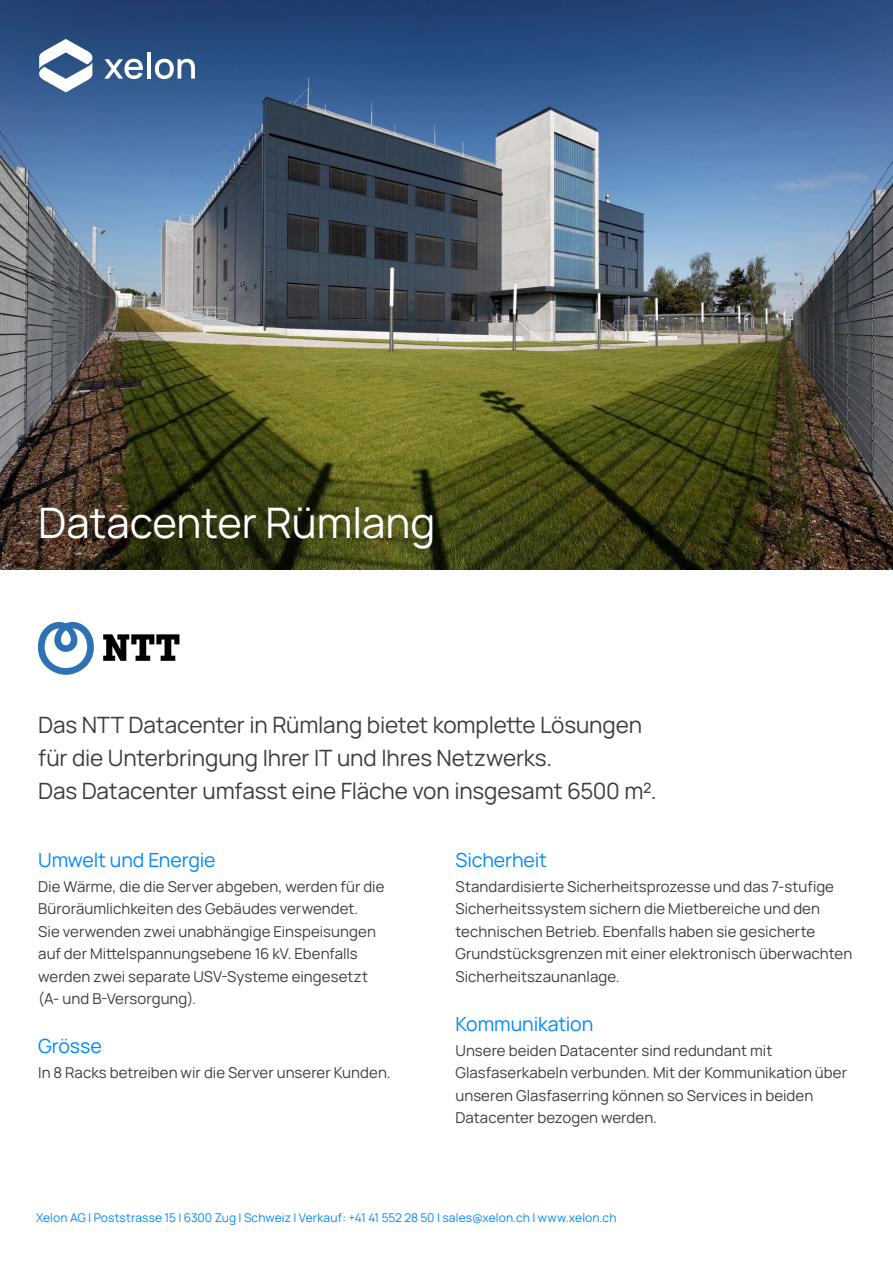
<style>
.page{position:relative;width:893px;height:1263px;background:#fff}
.page>*{position:absolute;margin:0;border:0;box-sizing:border-box;transform-origin:0 0}
.t1{font:42px "Manrope";color:#fff}
.t2{font:22.5px/33px "Manrope";letter-spacing:-.005em;color:#393e41}
.t3{font:19.5px "Manrope";letter-spacing:-.005em;color:#0089fc}
.t4{font:15px/22.5px "Manrope";letter-spacing:.005em;color:#393e41}
.t5{font:12px "Manrope";letter-spacing:.01em;color:#0089fc}
</style>
<div class="page">
<img style="left:0;top:0;width:893px;height:570px">
<svg style="left:38px;top:622px;width:56px;height:53px"></svg>
<svg style="left:103px;top:634px;width:76px;height:27px"></svg>
<svg style="left:39px;top:39px;width:53px;height:53px"></svg>
<svg style="left:104px;top:59px;width:39px;height:20px"></svg>
<hr style="left:147px;top:52px;width:4px;height:27px;background:#fff">
<svg style="left:155px;top:59px;width:40px;height:20px"></svg>
<h1 class="t1" style="left:38px;top:491px;width:399px">Datacenter Rümlang</h1>
<h2 class="t2" style="left:38px;top:707px;width:620px">Das NTT Datacenter in Rümlang bietet komplette Lösungen für die Unterbringung Ihrer IT und Ihres Netzwerks.<br>Das Datacenter umfasst eine Fläche von insgesamt 6500 m².</h2>
<h3 class="t3" style="left:38px;top:845px;width:179px">Umwelt und Energie</h3>
<p class="t4" style="left:38px;top:874px;width:348px">Die Wärme, die die Server abgeben, werden für die Büroräumlichkeiten des Gebäudes verwendet.<br>Sie verwenden zwei unabhängige Einspeisungen auf der Mittelspannungsebene 16 kV. Ebenfalls werden zwei separate USV-Systeme eingesetzt (A- und B-Versorgung).</p>
<h3 class="t3" style="left:38px;top:1031px;width:65px">Grösse</h3>
<p class="t4" style="left:38px;top:1060px;width:354px">In 8 Racks betreiben wir die Server unserer Kunden.</p>
<h3 class="t3" style="left:455px;top:845px;width:93px">Sicherheit</h3>
<p class="t4" style="left:455px;top:874px;width:398px">Standardisierte Sicherheitsprozesse und das 7-stufige Sicherheitssystem sichern die Mietbereiche und den technischen Betrieb. Ebenfalls haben sie gesicherte Grundstücksgrenzen mit einer elektronisch überwachten Sicherheitszaunanlage.</p>
<h3 class="t3" style="left:455px;top:1009px;width:139px">Kommunikation</h3>
<p class="t4" style="left:455px;top:1038px;width:393px">Unsere beiden Datacenter sind redundant mit Glasfaserkabeln verbunden. Mit der Kommunikation über unseren Glasfaserring können so Services in beiden Datacenter bezogen werden.</p>
<p class="t5" style="left:36px;top:1209px;width:582px">Xelon AG | Poststrasse 15 | 6300 Zug | Schweiz | Verkauf: +41 41 552 28 50 | sales@xelon.ch | www.xelon.ch</p>
</div>
